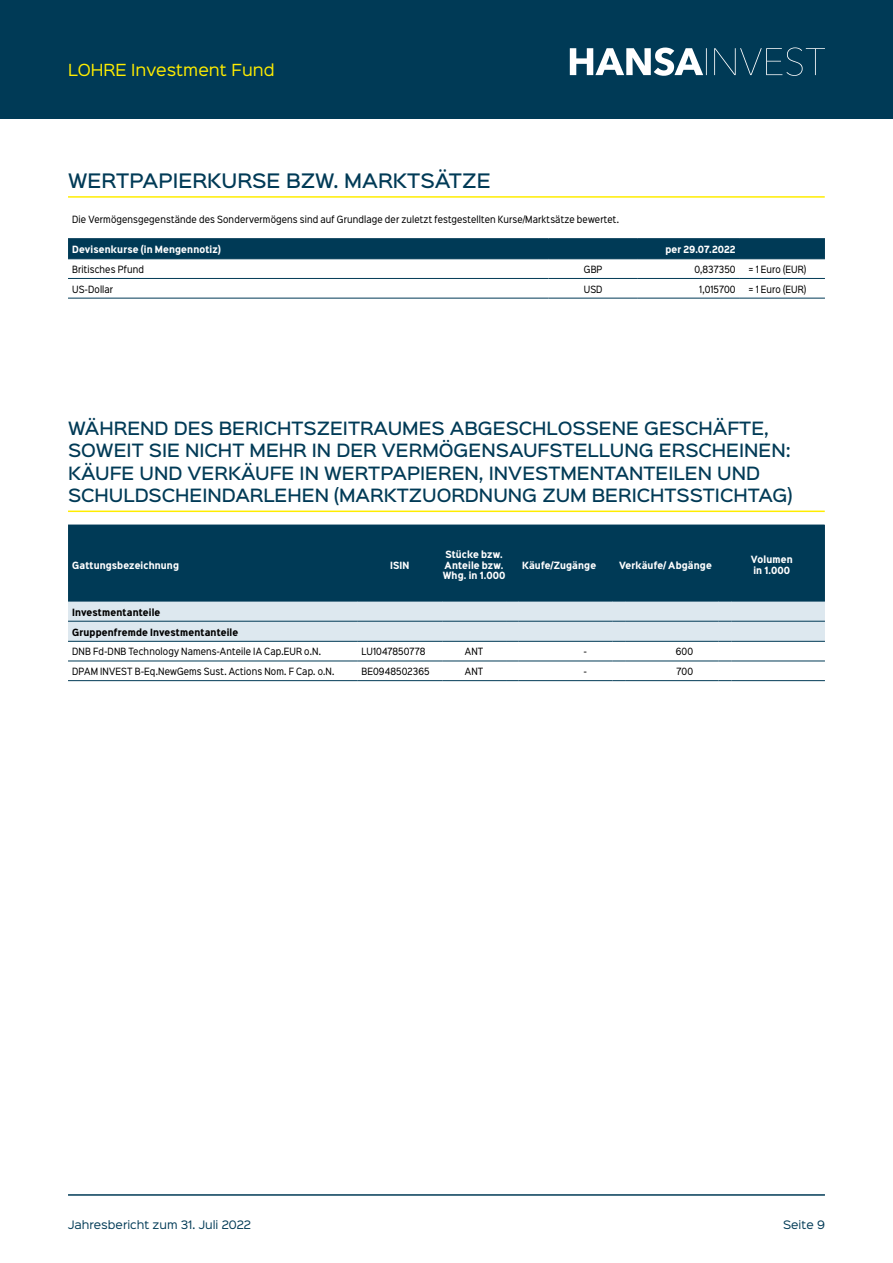
<style>
.page{position:relative;width:893px;height:1263px;background:#fff}
.page>*{position:absolute;margin:0;border:0;box-sizing:border-box;transform-origin:0 0}
.t1{font:500 18px "Sinkin Sans 500";color:#003a56}
.t2{font:500 16.5px/22.5px "Sinkin Sans 500";color:#003a56}
.t3{font:15px "Sinkin Sans 400";color:#ffed00}
.t4{font:10.5px "Sinkin Sans 400";color:#003a56}
.t5{font:9px "Sinkin Sans Narrow W01 400 Rg";letter-spacing:.015em;color:#000}
.t6{font:700 9px/10.8px "Sinkin Sans Narrow W01 700";letter-spacing:.015em;color:#fff}
.t7{font:700 9px "Sinkin Sans Narrow W01 700";letter-spacing:.015em;color:#000}
</style>
<div class="page">
<div style="left:0;top:0;width:893px;height:119px;background:#003a56"></div>
<svg style="left:570px;top:47px;width:255px;height:29px"></svg>
<hr style="left:68px;top:1194px;width:757px;height:2px;background:#003a56">
<div style="left:68px;top:239px;width:757px;height:19px;background:#003a56"></div>
<hr style="left:68px;top:258px;width:481px;height:1px;background:#003a56">
<hr style="left:549px;top:258px;width:89px;height:1px;background:#003a56">
<hr style="left:638px;top:258px;width:102px;height:1px;background:#003a56">
<hr style="left:740px;top:258px;width:85px;height:1px;background:#003a56">
<hr style="left:68px;top:278px;width:481px;height:1px;background:#003a56">
<hr style="left:68px;top:298px;width:481px;height:1px;background:#003a56">
<hr style="left:549px;top:278px;width:89px;height:1px;background:#003a56">
<hr style="left:549px;top:298px;width:89px;height:1px;background:#003a56">
<hr style="left:638px;top:278px;width:102px;height:1px;background:#003a56">
<hr style="left:740px;top:278px;width:85px;height:1px;background:#003a56">
<hr style="left:638px;top:298px;width:102px;height:1px;background:#003a56">
<hr style="left:740px;top:298px;width:85px;height:1px;background:#003a56">
<hr style="left:68px;top:238px;width:481px;height:1px;background:#003a56">
<hr style="left:549px;top:238px;width:89px;height:1px;background:#003a56">
<hr style="left:638px;top:238px;width:102px;height:1px;background:#003a56">
<hr style="left:740px;top:238px;width:85px;height:1px;background:#003a56">
<hr style="left:68px;top:196px;width:757px;height:2px;background:#ffed00">
<div style="left:68px;top:524px;width:757px;height:77px;background:#003a56"></div>
<hr style="left:68px;top:661px;width:289px;height:1px;background:#003a56">
<hr style="left:357px;top:661px;width:85px;height:1px;background:#003a56">
<hr style="left:442px;top:661px;width:64px;height:1px;background:#003a56">
<svg style="left:506px;top:661px;width:13px;height:1px"></svg>
<hr style="left:519px;top:661px;width:93px;height:1px;background:#003a56">
<svg style="left:612px;top:661px;width:13px;height:1px"></svg>
<hr style="left:625px;top:661px;width:94px;height:1px;background:#003a56">
<svg style="left:719px;top:661px;width:12px;height:1px"></svg>
<hr style="left:731px;top:661px;width:94px;height:1px;background:#003a56">
<hr style="left:68px;top:680px;width:289px;height:1px;background:#003a56">
<hr style="left:357px;top:680px;width:85px;height:1px;background:#003a56">
<hr style="left:442px;top:680px;width:64px;height:1px;background:#003a56">
<svg style="left:506px;top:680px;width:13px;height:1px"></svg>
<hr style="left:519px;top:680px;width:93px;height:1px;background:#003a56">
<svg style="left:612px;top:680px;width:13px;height:1px"></svg>
<hr style="left:625px;top:680px;width:94px;height:1px;background:#003a56">
<svg style="left:719px;top:680px;width:12px;height:1px"></svg>
<hr style="left:731px;top:680px;width:94px;height:1px;background:#003a56">
<svg style="left:68px;top:601px;width:757px;height:41px;background:#cfdde5"></svg>
<hr style="left:731px;top:641px;width:94px;height:1px;background:#003a56">
<hr style="left:68px;top:510px;width:757px;height:2px;background:#ffed00">
<h3 class="t3" style="left:68px;top:57px;width:208px">LOHRE Investment Fund</h3>
<h1 class="t1" style="left:68px;top:165px;width:424px">WERTPAPIERKURSE BZW. MARKTSÄTZE</h1>
<p class="t5" style="left:72px;top:213px;width:548px">Die Vermögensgegenstände des Sondervermögens sind auf Grundlage der zuletzt festgestellten Kurse/Marktsätze bewertet.</p>
<p class="t6" style="left:72px;top:244px;width:150px">Devisenkurse (in Mengennotiz)</p>
<p class="t6" style="left:665px;top:244px;width:72px">per 29.07.2022</p>
<p class="t5" style="left:72px;top:263px;width:73px">Britisches Pfund</p>
<p class="t5" style="left:584px;top:263px;width:20px">GBP</p>
<p class="t5" style="left:694px;top:263px;width:43px">0,837350</p>
<p class="t5" style="left:748px;top:263px;width:59px">= 1 Euro (EUR)</p>
<p class="t5" style="left:72px;top:283px;width:42px">US-Dollar</p>
<p class="t5" style="left:584px;top:283px;width:20px">USD</p>
<p class="t5" style="left:699px;top:283px;width:38px">1,015700</p>
<p class="t5" style="left:748px;top:283px;width:59px">= 1 Euro (EUR)</p>
<p class="t2" style="left:68px;top:415px;width:726px">WÄHREND DES BERICHTSZEITRAUMES ABGESCHLOSSENE GESCHÄFTE, SOWEIT SIE NICHT MEHR IN DER VERMÖGENSAUFSTELLUNG ERSCHEINEN:<br>KÄUFE UND VERKÄUFE IN WERTPAPIEREN, INVESTMENTANTEILEN UND SCHULDSCHEINDARLEHEN (MARKTZUORDNUNG ZUM BERICHTSSTICHTAG)</p>
<p class="t6" style="left:72px;top:559px;width:108px">Gattungsbezeichnung</p>
<p class="t6" style="left:390px;top:559px;width:21px">ISIN</p>
<p class="t6" style="left:443px;top:548px;width:64px">Stücke bzw.<br>Anteile bzw.<br>Whg. in 1.000</p>
<p class="t6" style="left:522px;top:559px;width:75px">Käufe/Zugänge</p>
<p class="t6" style="left:619px;top:559px;width:94px">Verkäufe/ Abgänge</p>
<p class="t6" style="left:751px;top:554px;width:43px">Volumen in 1.000</p>
<p class="t7" style="left:72px;top:605px;width:90px">Investmentanteile</p>
<p class="t7" style="left:72px;top:625px;width:168px">Gruppenfremde Investmentanteile</p>
<p class="t5" style="left:72px;top:645px;width:250px">DNB Fd-DNB Technology Namens-Anteile IA Cap.EUR o.N.</p>
<p class="t5" style="left:361px;top:645px;width:66px">LU1047850778</p>
<p class="t5" style="left:465px;top:645px;width:20px">ANT</p>
<p class="t5" style="left:584px;top:645px;width:4px">-</p>
<p class="t5" style="left:676px;top:645px;width:19px">600</p>
<p class="t5" style="left:72px;top:665px;width:264px">DPAM INVEST B-Eq.NewGems Sust. Actions Nom. F Cap. o.N.</p>
<p class="t5" style="left:361px;top:665px;width:70px">BE0948502365</p>
<p class="t5" style="left:465px;top:665px;width:20px">ANT</p>
<p class="t5" style="left:584px;top:665px;width:4px">-</p>
<p class="t5" style="left:677px;top:665px;width:18px">700</p>
<p class="t4" style="left:68px;top:1216px;width:185px">Jahresbericht zum 31. Juli 2022</p>
<p class="t4" style="left:783px;top:1216px;width:43px">Seite 9</p>
</div>
